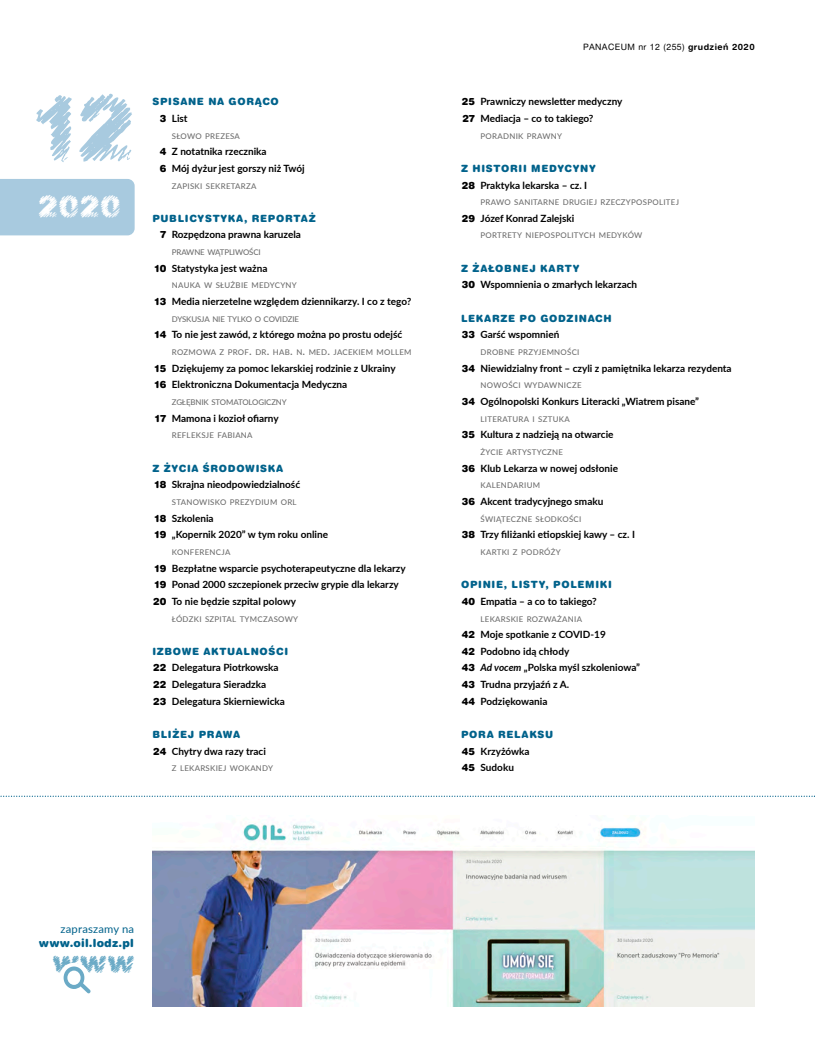
<style>
.page{position:relative;width:815px;height:1063px;background:#fff}
.page>*{position:absolute;margin:0;border:0;box-sizing:border-box;transform-origin:0 0}
.t1{font:90px "Switzer Rnd EFN Scribbled";color:#a8cadf}
.t2{font:30px "Switzer Rnd EFN Scribbled";color:#fff}
.t3{font:30px "Switzer Rnd EFN Scribbled";color:#6baac6}
.P_tekst_na_marginesi{font:11.25px "Switzer Rnd EFN Black";letter-spacing:.015em;color:#00628b}
.P_tekst_na_marginesi-2{font:11.25px "Lato";letter-spacing:.015em;color:#00628b}
.P_spis_treści_-_tytu{font:700 10px/16.6px "Lato";color:#000}
.P_Spis_treści_-_nagł{font:10px "Switzer Rnd EFN Black";letter-spacing:.065em;color:#00628b}
.P_spis_treści_-_tytu-2{font:10px "Switzer Rnd EFN Black";letter-spacing:.065em;color:#00628b}
.t4{font:8.75px "Switzer Rnd EFN";letter-spacing:.05em;color:#000}
.P_spis_treści_-_podt{font:500 7.88px "Lato";letter-spacing:.035em;color:#6e6e6e}
.P_spis_treści_-_podt-2{font:500 7.88px "Lato";letter-spacing:-.015em;color:#6e6e6e}
.P_spis_treści_-_tytu-3{font:500 7.88px "Lato";letter-spacing:-.015em;color:#6e6e6e}
.s1{font-family:"Switzer Rnd EFN Black";font-weight:400}
.s2{font-size:11.25px}
.s3{font-weight:700}
.s4{font-style:italic}
</style>
<div class="page">
<div style="left:0;top:179px;width:135px;height:56px;background:#a8cadf"></div>
<svg style="left:64px;top:966px;width:27px;height:27px"></svg>
<svg style="left:0;top:796px;width:815px;height:1px"></svg>
<img style="left:152px;top:823px;width:603px;height:183px">
<p class="t1" style="left:28px;top:88px;width:108px">12</p>
<p class="t2" style="left:38px;top:193px;width:84px">2020</p>
<p class="P_Spis_treści_-_nagł" style="left:152px;top:95px;width:128px">SPISANE NA GORĄCO</p>
<p class="P_spis_treści_-_tytu" style="left:160px;top:110px;width:29px"><span class="s1">3</span> List</p>
<p class="P_spis_treści_-_podt" style="left:172px;top:130px;width:70px">SŁOWO PREZESA</p>
<p class="P_spis_treści_-_tytu" style="left:160px;top:143px;width:108px"><span class="s1">4</span> Z notatnika rzecznika</p>
<p class="P_spis_treści_-_tytu" style="left:160px;top:159px;width:146px"><span class="s1">6</span> Mój dyżur jest gorszy niż Twój</p>
<p class="P_spis_treści_-_podt" style="left:172px;top:180px;width:86px">ZAPISKI SEKRETARZA</p>
<p class="P_Spis_treści_-_nagł" style="left:152px;top:212px;width:165px">PUBLICYSTYKA, REPORTAŻ</p>
<p class="P_spis_treści_-_tytu" style="left:160px;top:226px;width:142px"><span class="s1">7</span> Rozpędzona prawna karuzela</p>
<p class="P_spis_treści_-_tytu-3" style="left:172px;top:247px;width:90px">PRAWNE WĄTPLIWOŚCI</p>
<p class="P_spis_treści_-_tytu" style="left:154px;top:259px;width:115px"><span class="s1">10</span> Statystyka jest ważna</p>
<p class="P_spis_treści_-_podt" style="left:172px;top:280px;width:126px">NAUKA W SŁUŻBIE MEDYCYNY</p>
<p class="P_spis_treści_-_tytu" style="left:154px;top:293px;width:259px"><span class="s1">13</span> Media nierzetelne względem dziennikarzy. I co z tego?</p>
<p class="P_spis_treści_-_podt-2" style="left:172px;top:313px;width:129px">DYSKUSJA NIE TYLKO O COVIDZIE</p>
<p class="P_spis_treści_-_tytu" style="left:154px;top:326px;width:250px"><span class="s1">14</span> To nie jest zawód, z którego można po prostu odejść</p>
<p class="P_spis_treści_-_podt" style="left:172px;top:347px;width:241px">ROZMOWA Z PROF<span class="s2">.</span> DR<span class="s2">.</span> HAB<span class="s2">.</span> N<span class="s2">.</span> MED<span class="s2">.</span> JACEKIEM MOLLEM</p>
<p class="P_spis_treści_-_tytu" style="left:154px;top:359px;width:243px"><span class="s1">15</span> Dziękujemy za pomoc lekarskiej rodzinie z Ukrainy</p>
<p class="P_spis_treści_-_tytu" style="left:154px;top:376px;width:195px"><span class="s1">16</span> Elektroniczna Dokumentacja Medyczna</p>
<p class="P_spis_treści_-_podt-2" style="left:172px;top:396px;width:117px">ZGŁĘBNIK STOMATOLOGICZNY</p>
<p class="P_spis_treści_-_tytu" style="left:154px;top:409px;width:126px"><span class="s1">17</span> Mamona i kozioł ofiarny</p>
<p class="P_spis_treści_-_podt" style="left:172px;top:430px;width:82px">REFLEKSJE FABIANA</p>
<p class="P_Spis_treści_-_nagł" style="left:152px;top:462px;width:132px">Z ŻYCIA ŚRODOWISKA</p>
<p class="P_spis_treści_-_tytu" style="left:154px;top:476px;width:148px"><span class="s1">18</span> Skrajna nieodpowiedzialność</p>
<p class="P_spis_treści_-_podt" style="left:172px;top:496px;width:126px">STANOWISKO PREZYDIUM ORL</p>
<p class="P_spis_treści_-_tytu" style="left:154px;top:509px;width:61px"><span class="s1">18</span> Szkolenia</p>
<p class="P_spis_treści_-_tytu" style="left:154px;top:526px;width:176px"><span class="s1">19</span> „Kopernik 2020” w tym roku online</p>
<p class="P_spis_treści_-_podt" style="left:172px;top:546px;width:60px">KONFERENCJA</p>
<p class="P_spis_treści_-_tytu" style="left:154px;top:559px;width:253px"><span class="s1">19</span> Bezpłatne wsparcie psychoterapeutyczne dla lekarzy</p>
<p class="P_spis_treści_-_tytu" style="left:154px;top:576px;width:246px"><span class="s1">19</span> Ponad 2000 szczepionek przeciw grypie dla lekarzy</p>
<p class="P_spis_treści_-_tytu" style="left:153px;top:592px;width:144px"><span class="s1">20</span> To nie będzie szpital polowy</p>
<p class="P_spis_treści_-_podt" style="left:172px;top:613px;width:128px">ŁÓDZKI SZPITAL TYMCZASOWY</p>
<p class="P_Spis_treści_-_nagł" style="left:152px;top:645px;width:137px">IZBOWE AKTUALNOŚCI</p>
<p class="P_spis_treści_-_tytu" style="left:153px;top:659px;width:133px"><span class="s1">22</span> Delegatura Piotrkowska<br><span class="s1">22</span> Delegatura Sieradzka<br><span class="s1">23</span> Delegatura Skierniewicka</p>
<p class="P_spis_treści_-_tytu-2" style="left:152px;top:728px;width:89px">BLIŻEJ PRAWA</p>
<p class="P_spis_treści_-_tytu" style="left:153px;top:742px;width:114px"><span class="s1">24</span> Chytry dwa razy traci</p>
<p class="P_spis_treści_-_podt" style="left:172px;top:763px;width:103px">Z LEKARSKIEJ WOKANDY</p>
<p class="t4" style="left:583px;top:41px;width:173px">PANACEUM nr 12 (255) <span class="s3">grudzień 2020</span></p>
<p class="P_spis_treści_-_tytu" style="left:462px;top:93px;width:162px"><span class="s1">25</span> Prawniczy newsletter medyczny</p>
<p class="P_spis_treści_-_tytu" style="left:462px;top:110px;width:133px"><span class="s1">27</span> Mediacja – co to takiego?</p>
<p class="P_spis_treści_-_podt" style="left:481px;top:130px;width:83px">PORADNIK PRAWNY</p>
<p class="P_Spis_treści_-_nagł" style="left:461px;top:162px;width:136px">Z HISTORII MEDYCYNY</p>
<p class="P_spis_treści_-_tytu" style="left:462px;top:176px;width:127px"><span class="s1">28</span> Praktyka lekarska – cz. I</p>
<p class="P_spis_treści_-_podt" style="left:481px;top:197px;width:200px">PRAWO SANITARNE DRUGIEJ RZECZYPOSPOLITEJ</p>
<p class="P_spis_treści_-_tytu" style="left:462px;top:209px;width:114px"><span class="s1">29</span> Józef Konrad Zalejski</p>
<p class="P_spis_treści_-_podt" style="left:481px;top:230px;width:163px">PORTRETY NIEPOSPOLITYCH MEDYKÓW</p>
<p class="P_Spis_treści_-_nagł" style="left:461px;top:262px;width:120px">Z ŻAŁOBNEJ KARTY</p>
<p class="P_spis_treści_-_tytu" style="left:462px;top:276px;width:177px"><span class="s1">30</span> Wspomnienia o zmarłych lekarzach</p>
<p class="P_Spis_treści_-_nagł" style="left:461px;top:312px;width:152px">LEKARZE PO GODZINACH</p>
<p class="P_spis_treści_-_tytu" style="left:462px;top:326px;width:99px"><span class="s1">33</span> Garść wspomnień</p>
<p class="P_spis_treści_-_podt" style="left:481px;top:347px;width:100px">DROBNE PRZYJEMNOŚCI</p>
<p class="P_spis_treści_-_tytu" style="left:462px;top:359px;width:271px"><span class="s1">34</span> Niewidzialny front – czyli z pamiętnika lekarza rezydenta</p>
<p class="P_spis_treści_-_podt" style="left:481px;top:380px;width:103px">NOWOŚCI WYDAWNICZE</p>
<p class="P_spis_treści_-_tytu" style="left:462px;top:393px;width:239px"><span class="s1">34</span> Ogólnopolski Konkurs Literacki „Wiatrem pisane”</p>
<p class="P_spis_treści_-_podt" style="left:481px;top:413px;width:91px">LITERATURA I SZTUKA</p>
<p class="P_spis_treści_-_tytu" style="left:462px;top:426px;width:153px"><span class="s1">35</span> Kultura z nadzieją na otwarcie</p>
<p class="P_spis_treści_-_podt" style="left:481px;top:446px;width:84px">ŻYCIE ARTYSTYCZNE</p>
<p class="P_spis_treści_-_tytu" style="left:462px;top:459px;width:158px"><span class="s1">36</span> Klub Lekarza w nowej odsłonie</p>
<p class="P_spis_treści_-_podt" style="left:481px;top:480px;width:61px">KALENDARIUM</p>
<p class="P_spis_treści_-_tytu" style="left:462px;top:493px;width:143px"><span class="s1">36</span> Akcent tradycyjnego smaku</p>
<p class="P_spis_treści_-_podt" style="left:481px;top:513px;width:102px">ŚWIĄTECZNE SŁODKOŚCI</p>
<p class="P_spis_treści_-_tytu" style="left:462px;top:526px;width:174px"><span class="s1">38</span> Trzy filiżanki etiopskiej kawy – cz. I</p>
<p class="P_spis_treści_-_podt" style="left:481px;top:546px;width:82px">KARTKI Z PODRÓŻY</p>
<p class="P_Spis_treści_-_nagł" style="left:461px;top:578px;width:152px">OPINIE, LISTY, POLEMIKI</p>
<p class="P_spis_treści_-_tytu" style="left:462px;top:592px;width:136px"><span class="s1">40</span> Empatia – a co to takiego?</p>
<p class="P_spis_treści_-_podt" style="left:481px;top:613px;width:103px">LEKARSKIE ROZWAŻANIA</p>
<p class="P_spis_treści_-_tytu" style="left:462px;top:626px;width:145px"><span class="s1">42</span> Moje spotkanie z COVID-19</p>
<p class="P_spis_treści_-_tytu" style="left:462px;top:642px;width:109px"><span class="s1">42</span> Podobno idą chłody</p>
<p class="P_spis_treści_-_tytu" style="left:462px;top:659px;width:180px"><span class="s1">43</span> <span class="s4">Ad vocem</span> „Polska myśl szkoleniowa”</p>
<p class="P_spis_treści_-_tytu" style="left:462px;top:676px;width:109px"><span class="s1">43</span> Trudna przyjaźń z A.</p>
<p class="P_spis_treści_-_tytu" style="left:462px;top:692px;width:87px"><span class="s1">44</span> Podziękowania</p>
<p class="P_spis_treści_-_tytu-2" style="left:461px;top:728px;width:94px">PORA RELAKSU</p>
<p class="P_spis_treści_-_tytu" style="left:462px;top:742px;width:69px"><span class="s1">45</span> Krzyżówka</p>
<p class="P_spis_treści_-_tytu" style="left:462px;top:759px;width:53px"><span class="s1">45</span> Sudoku</p>
<p class="P_tekst_na_marginesi-2" style="left:61px;top:921px;width:75px">zapraszamy na</p>
<p class="P_tekst_na_marginesi" style="left:39px;top:935px;width:96px">www.oil.lodz.pl</p>
<p class="t3" style="left:53px;top:948px;width:84px">www</p>
</div>
